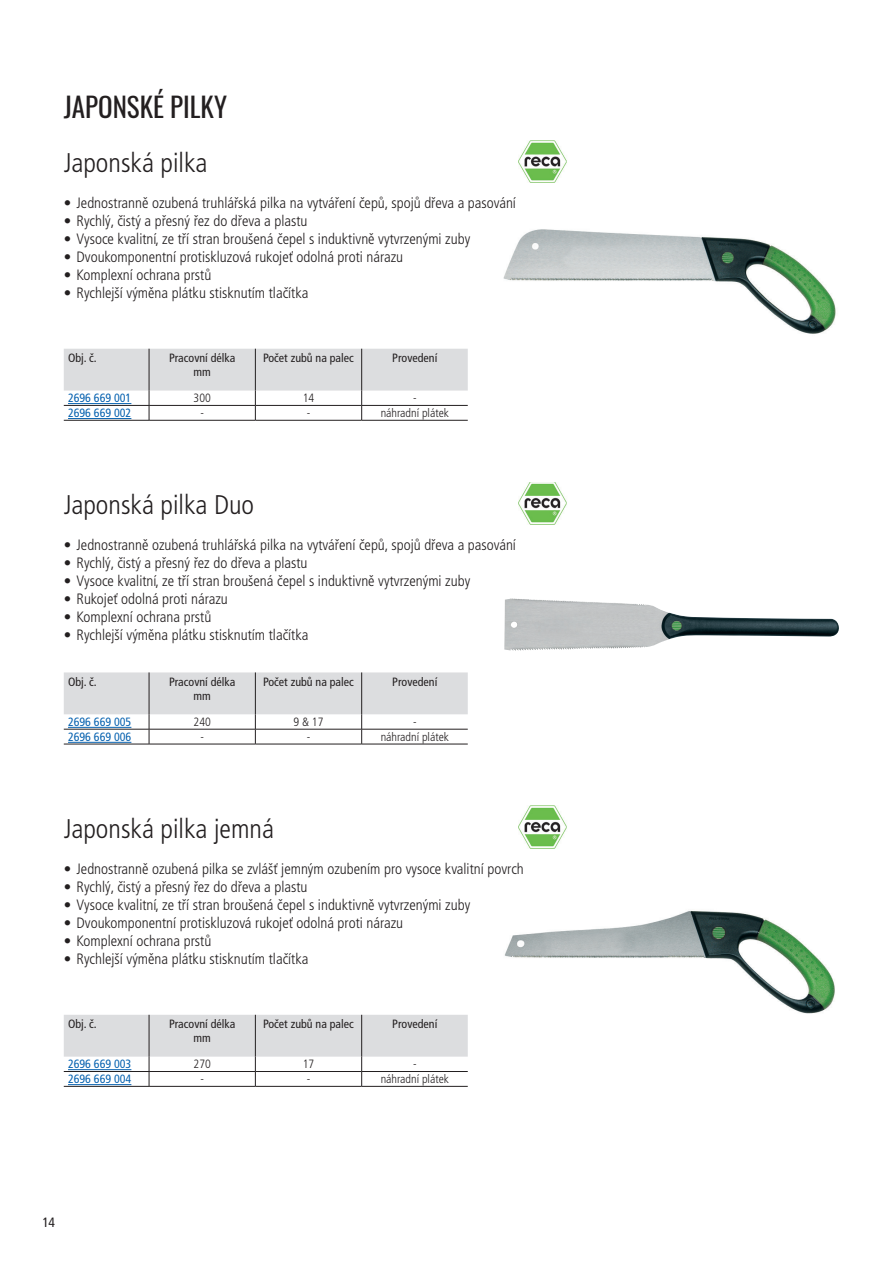
<style>
.page{position:relative;width:893px;height:1263px;background:#fff}
.page>*{position:absolute;margin:0;border:0;box-sizing:border-box;transform-origin:0 0}
.Prospekt_Head_lb{font:300 condensed 27px "Frutiger LT Pro";color:#231f20}
.Prospekt_Head_lb-2{font:27px "Oswald";color:#231f20}
.ProspektGrund_linksb{font:300 condensed 15px "Frutiger LT Pro";color:#231f20}
.t1{font:condensed 13.5px "Frutiger LT Pro";color:#231f20}
.Prospekt_Tabelle_zent{font:condensed 12px "Frutiger LT Pro";color:#231f20}
.Prospekt_Tabelle_zent-2{font:300 condensed 12px "Frutiger LT Pro";color:#231f20}
.Prospekt_Tabelle_lb{font:condensed 12px "Frutiger LT Pro";color:#0762b0}
.Prospekt_Tabelle_lb-2{font:condensed 12px "Frutiger LT Pro";color:#231f20}
</style>
<div class="page">
<svg style="left:64px;top:349px;width:404px;height:71px"></svg>
<hr style="left:64px;top:420px;width:85px;height:1px;background:#231f20">
<hr style="left:149px;top:420px;width:106px;height:1px;background:#231f20">
<hr style="left:255px;top:420px;width:107px;height:1px;background:#231f20">
<hr style="left:362px;top:420px;width:106px;height:1px;background:#231f20">
<hr style="left:68px;top:403px;width:63px;height:1px;background:#0762b0">
<hr style="left:68px;top:418px;width:63px;height:1px;background:#0762b0">
<img style="left:518px;top:140px;width:49px;height:43px">
<img style="left:503px;top:229px;width:333px;height:105px">
<svg style="left:64px;top:672px;width:404px;height:72px"></svg>
<hr style="left:64px;top:744px;width:85px;height:1px;background:#231f20">
<hr style="left:149px;top:744px;width:106px;height:1px;background:#231f20">
<hr style="left:255px;top:744px;width:107px;height:1px;background:#231f20">
<hr style="left:362px;top:744px;width:106px;height:1px;background:#231f20">
<hr style="left:68px;top:727px;width:63px;height:1px;background:#0762b0">
<hr style="left:68px;top:742px;width:63px;height:1px;background:#0762b0">
<img style="left:518px;top:482px;width:49px;height:42px">
<img style="left:504px;top:598px;width:335px;height:53px">
<svg style="left:64px;top:1015px;width:404px;height:71px"></svg>
<hr style="left:64px;top:1086px;width:85px;height:1px;background:#231f20">
<hr style="left:149px;top:1086px;width:106px;height:1px;background:#231f20">
<hr style="left:255px;top:1086px;width:107px;height:1px;background:#231f20">
<hr style="left:362px;top:1086px;width:106px;height:1px;background:#231f20">
<hr style="left:68px;top:1069px;width:63px;height:1px;background:#0762b0">
<hr style="left:68px;top:1084px;width:63px;height:1px;background:#0762b0">
<img style="left:518px;top:806px;width:49px;height:42px">
<img style="left:504px;top:911px;width:331px;height:103px">
<p class="Prospekt_Head_lb-2" style="left:64px;top:83px;width:165px">JAPONSKÉ PILKY</p>
<p class="Prospekt_Head_lb" style="left:64px;top:147px;width:145px">Japonská pilka</p>
<p class="ProspektGrund_linksb" style="left:64px;top:194px;width:454px">• Jednostranně ozubená truhlářská pilka na vytváření čepů, spojů dřeva a pasování</p>
<p class="ProspektGrund_linksb" style="left:64px;top:212px;width:245px">• Rychlý, čistý a přesný řez do dřeva a plastu</p>
<p class="ProspektGrund_linksb" style="left:64px;top:230px;width:408px">• Vysoce kvalitní, ze tří stran broušená čepel s induktivně vytvrzenými zuby</p>
<p class="ProspektGrund_linksb" style="left:64px;top:248px;width:341px">• Dvoukomponentní protiskluzová rukojeť odolná proti nárazu</p>
<p class="ProspektGrund_linksb" style="left:64px;top:266px;width:149px">• Komplexní ochrana prstů</p>
<p class="ProspektGrund_linksb" style="left:64px;top:284px;width:246px">• Rychlejší výměna plátku stisknutím tlačítka</p>
<p class="Prospekt_Tabelle_lb-2" style="left:68px;top:351px;width:30px">Obj. č.</p>
<p class="Prospekt_Tabelle_zent" style="left:169px;top:351px;width:68px">Pracovní délka</p>
<p class="Prospekt_Tabelle_zent" style="left:194px;top:365px;width:19px">mm</p>
<p class="Prospekt_Tabelle_zent" style="left:263px;top:351px;width:92px">Počet zubů na palec</p>
<p class="Prospekt_Tabelle_zent" style="left:392px;top:351px;width:47px">Provedení</p>
<p class="Prospekt_Tabelle_lb" style="left:68px;top:391px;width:65px">2696 669 001</p>
<p class="Prospekt_Tabelle_zent-2" style="left:194px;top:391px;width:19px">300</p>
<p class="Prospekt_Tabelle_zent-2" style="left:303px;top:391px;width:13px">14</p>
<p class="Prospekt_Tabelle_zent-2" style="left:413px;top:391px;width:5px">-</p>
<p class="Prospekt_Tabelle_lb" style="left:68px;top:406px;width:65px">2696 669 002</p>
<p class="Prospekt_Tabelle_zent-2" style="left:200px;top:406px;width:5px">-</p>
<p class="Prospekt_Tabelle_zent-2" style="left:307px;top:406px;width:5px">-</p>
<p class="Prospekt_Tabelle_zent-2" style="left:381px;top:406px;width:70px">náhradní plátek</p>
<p class="Prospekt_Head_lb" style="left:64px;top:489px;width:192px">Japonská pilka Duo</p>
<p class="ProspektGrund_linksb" style="left:64px;top:536px;width:454px">• Jednostranně ozubená truhlářská pilka na vytváření čepů, spojů dřeva a pasování</p>
<p class="ProspektGrund_linksb" style="left:64px;top:554px;width:245px">• Rychlý, čistý a přesný řez do dřeva a plastu</p>
<p class="ProspektGrund_linksb" style="left:64px;top:572px;width:408px">• Vysoce kvalitní, ze tří stran broušená čepel s induktivně vytvrzenými zuby</p>
<p class="ProspektGrund_linksb" style="left:64px;top:590px;width:166px">• Rukojeť odolná proti nárazu</p>
<p class="ProspektGrund_linksb" style="left:64px;top:608px;width:149px">• Komplexní ochrana prstů</p>
<p class="ProspektGrund_linksb" style="left:64px;top:626px;width:246px">• Rychlejší výměna plátku stisknutím tlačítka</p>
<p class="Prospekt_Tabelle_lb-2" style="left:68px;top:674px;width:30px">Obj. č.</p>
<p class="Prospekt_Tabelle_zent" style="left:169px;top:674px;width:68px">Pracovní délka</p>
<p class="Prospekt_Tabelle_zent" style="left:194px;top:689px;width:19px">mm</p>
<p class="Prospekt_Tabelle_zent" style="left:263px;top:674px;width:92px">Počet zubů na palec</p>
<p class="Prospekt_Tabelle_zent" style="left:392px;top:674px;width:47px">Provedení</p>
<p class="Prospekt_Tabelle_lb" style="left:68px;top:715px;width:65px">2696 669 005</p>
<p class="Prospekt_Tabelle_zent-2" style="left:194px;top:715px;width:19px">240</p>
<p class="Prospekt_Tabelle_zent-2" style="left:294px;top:715px;width:31px">9 &amp; 17</p>
<p class="Prospekt_Tabelle_zent-2" style="left:413px;top:715px;width:5px">-</p>
<p class="Prospekt_Tabelle_lb" style="left:68px;top:730px;width:65px">2696 669 006</p>
<p class="Prospekt_Tabelle_zent-2" style="left:200px;top:730px;width:5px">-</p>
<p class="Prospekt_Tabelle_zent-2" style="left:307px;top:730px;width:5px">-</p>
<p class="Prospekt_Tabelle_zent-2" style="left:381px;top:730px;width:70px">náhradní plátek</p>
<p class="Prospekt_Head_lb" style="left:64px;top:813px;width:212px">Japonská pilka jemná</p>
<p class="ProspektGrund_linksb" style="left:64px;top:860px;width:462px">• Jednostranně ozubená pilka se zvlášť jemným ozubením pro vysoce kvalitní povrch</p>
<p class="ProspektGrund_linksb" style="left:64px;top:878px;width:245px">• Rychlý, čistý a přesný řez do dřeva a plastu</p>
<p class="ProspektGrund_linksb" style="left:64px;top:896px;width:408px">• Vysoce kvalitní, ze tří stran broušená čepel s induktivně vytvrzenými zuby</p>
<p class="ProspektGrund_linksb" style="left:64px;top:914px;width:341px">• Dvoukomponentní protiskluzová rukojeť odolná proti nárazu</p>
<p class="ProspektGrund_linksb" style="left:64px;top:932px;width:149px">• Komplexní ochrana prstů</p>
<p class="ProspektGrund_linksb" style="left:64px;top:950px;width:246px">• Rychlejší výměna plátku stisknutím tlačítka</p>
<p class="Prospekt_Tabelle_lb-2" style="left:68px;top:1017px;width:30px">Obj. č.</p>
<p class="Prospekt_Tabelle_zent" style="left:169px;top:1017px;width:68px">Pracovní délka</p>
<p class="Prospekt_Tabelle_zent" style="left:194px;top:1031px;width:19px">mm</p>
<p class="Prospekt_Tabelle_zent" style="left:263px;top:1017px;width:92px">Počet zubů na palec</p>
<p class="Prospekt_Tabelle_zent" style="left:392px;top:1017px;width:47px">Provedení</p>
<p class="Prospekt_Tabelle_lb" style="left:68px;top:1057px;width:65px">2696 669 003</p>
<p class="Prospekt_Tabelle_zent-2" style="left:194px;top:1057px;width:19px">270</p>
<p class="Prospekt_Tabelle_zent-2" style="left:303px;top:1057px;width:13px">17</p>
<p class="Prospekt_Tabelle_zent-2" style="left:413px;top:1057px;width:5px">-</p>
<p class="Prospekt_Tabelle_lb" style="left:68px;top:1072px;width:65px">2696 669 004</p>
<p class="Prospekt_Tabelle_zent-2" style="left:200px;top:1072px;width:5px">-</p>
<p class="Prospekt_Tabelle_zent-2" style="left:307px;top:1072px;width:5px">-</p>
<p class="Prospekt_Tabelle_zent-2" style="left:381px;top:1072px;width:70px">náhradní plátek</p>
<p class="t1" style="left:43px;top:1214px;width:14px">14</p>
</div>
